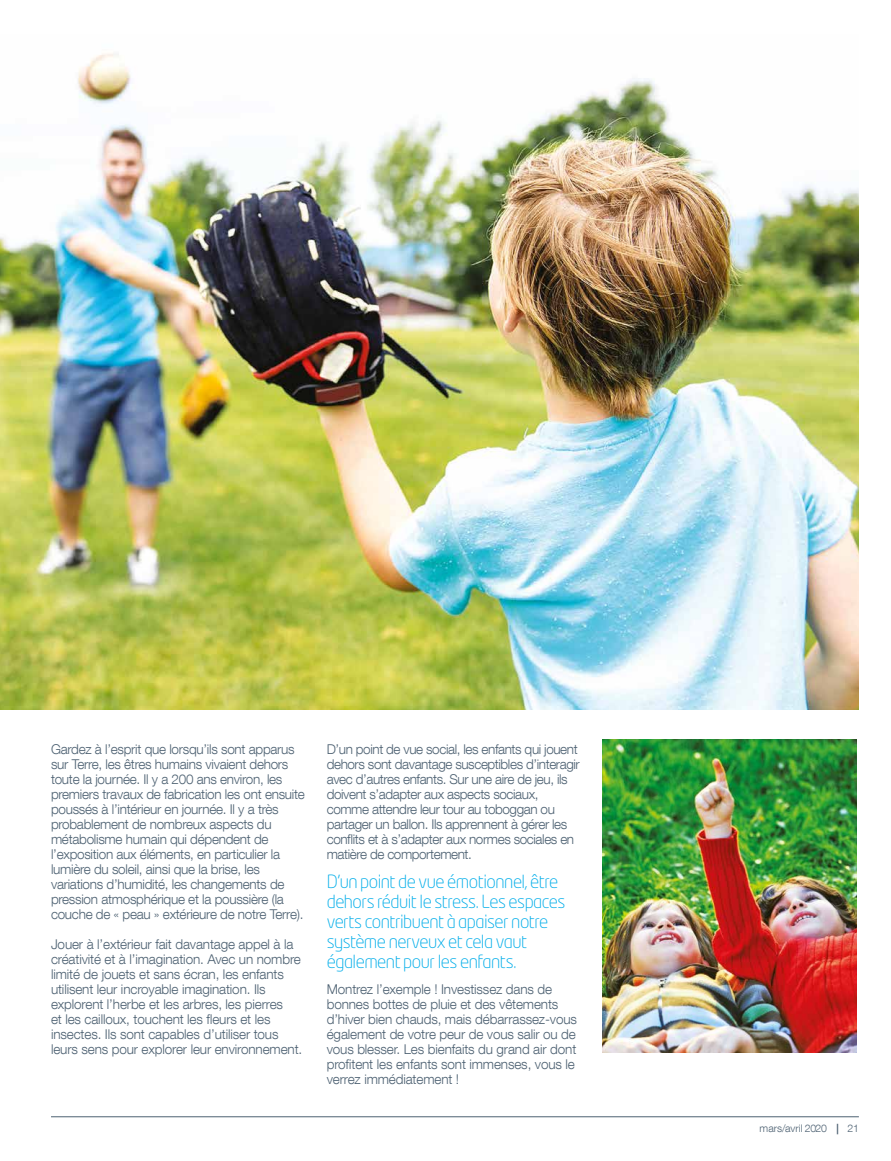
<style>
.page{position:relative;width:891px;height:1161px;background:#fff}
.page>*{position:absolute;margin:0;border:0;box-sizing:border-box;transform-origin:0 0}
.t1{font:300 18px/19.8px "Neo Tech Pro";letter-spacing:-.025em;color:#00ade9}
.t2{font:300 13.5px/15px "Helvetica Neue LT Com";letter-spacing:-.02em;color:#4d6172}
.t3{font:300 10.5px "Helvetica Neue LT Com";color:#4d6172}
.s1{font-weight:700}
</style>
<div class="page">
<img style="left:602px;top:739px;width:255px;height:314px">
<img style="left:0;top:53px;width:859px;height:656px">
<hr style="left:51px;top:1116px;width:808px;height:1px;background:#4d6172">
<p class="t2" style="left:51px;top:741px;width:255px">Gardez à l’esprit que lorsqu’ils sont apparus sur Terre, les êtres humains vivaient dehors toute la journée. Il y a 200 ans environ, les premiers travaux de fabrication les ont ensuite poussés à l’intérieur en journée. Il y a très probablement de nombreux aspects du métabolisme humain qui dépendent de l’exposition aux éléments, en particulier la lumière du soleil, ainsi que la brise, les variations d’humidité, les changements de pression atmosphérique et la poussière (la couche de « peau » extérieure de notre Terre).</p>
<p class="t2" style="left:51px;top:936px;width:253px">Jouer à l’extérieur fait davantage appel à la créativité et à l’imagination. Avec un nombre limité de jouets et sans écran, les enfants utilisent leur incroyable imagination. Ils explorent l’herbe et les arbres, les pierres<br>et les cailloux, touchent les fleurs et les insectes. Ils sont capables d’utiliser tous leurs sens pour explorer leur environnement.</p>
<p class="t2" style="left:327px;top:741px;width:255px">D’un point de vue social, les enfants qui jouent dehors sont davantage susceptibles d’interagir avec d’autres enfants. Sur une aire de jeu, ils doivent s’adapter aux aspects sociaux, comme attendre leur tour au toboggan ou partager un ballon. Ils apprennent à gérer les conflits et à s’adapter aux normes sociales en matière de comportement.</p>
<h1 class="t1" style="left:327px;top:872px;width:240px">D’un point de vue émotionnel, être dehors réduit le stress. Les espaces verts contribuent à apaiser notre système nerveux et cela vaut également pour les enfants.</h1>
<p class="t2" style="left:327px;top:981px;width:252px">Montrez l’exemple ! Investissez dans de bonnes bottes de pluie et des vêtements d’hiver bien chauds, mais débarrassez-vous également de votre peur de vous salir ou de vous blesser. Les bienfaits du grand air dont profitent les enfants sont immenses, vous le verrez immédiatement !</p>
<p class="t3" style="left:760px;top:1122px;width:81px">mars/avril 2020 <span class="s1">|</span></p>
<p class="t3" style="left:848px;top:1122px;width:13px">21</p>
</div>
